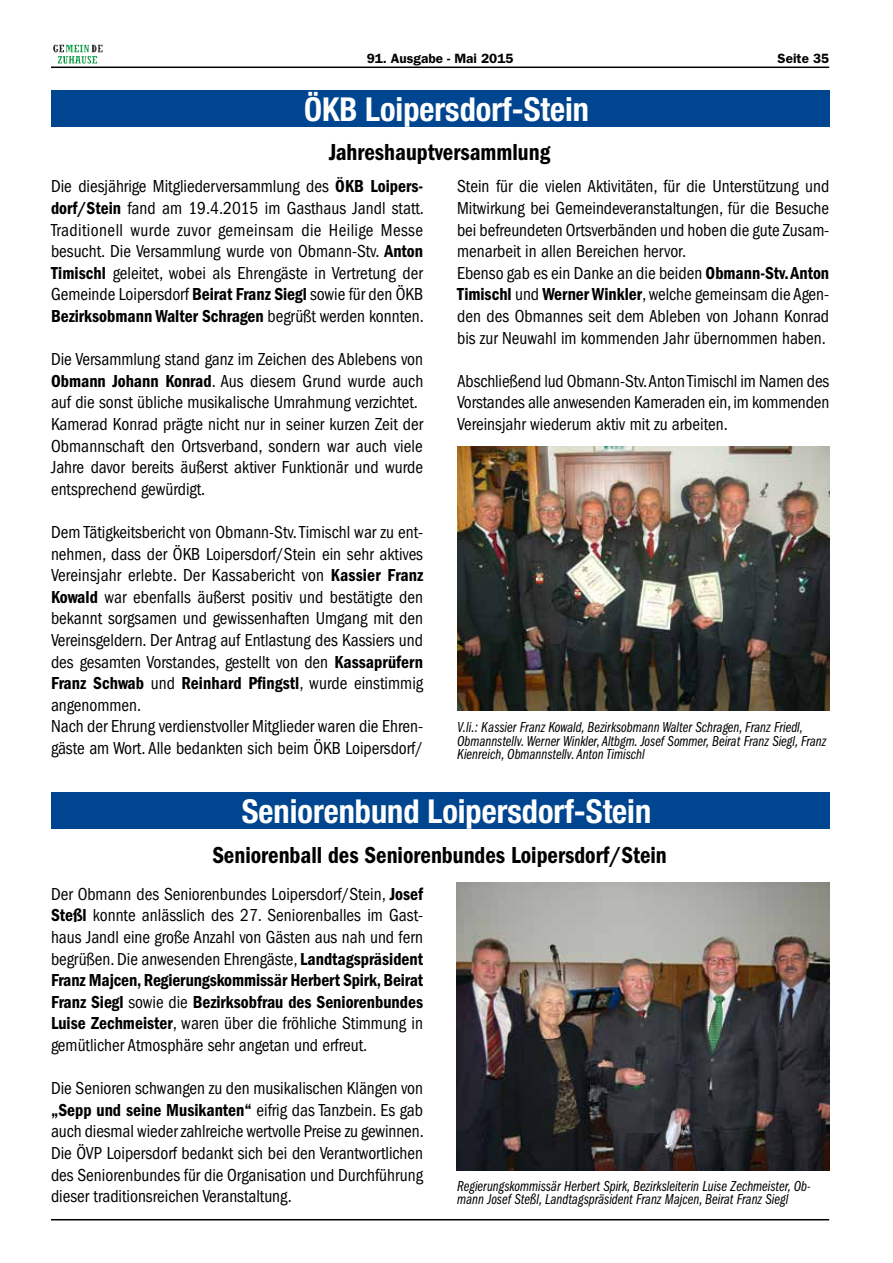
<style>
.page{position:relative;width:893px;height:1263px;background:#fff}
.page>*{position:absolute;margin:0;border:0;box-sizing:border-box;transform-origin:0 0}
.t1{font:700 condensed 33px "Helvetica Neue LT Std";color:#fff}
.t2{font:24px "ITC Franklin Gothic Std Dm Cd";color:#000;scale:.95 1}
.t3{font:condensed 18px/21.6px "ITC Franklin Gothic Std";color:#000;text-align:justify;scale:.96 1}
.t4{font:18px/21.6px "ITC Franklin Gothic Std Dm Cd";color:#000;scale:.96 1}
.t5{font:15px/13.5px "ITC Franklin Gothic Std Bk Cp It";color:#000}
.t6{font:600 13.5px "ITC Franklin Gothic Std";color:#000}
.s1{font-family:"ITC Franklin Gothic Std Dm Cd";font-stretch:normal}
.s2{font-family:"ITC Franklin Gothic Std";font-stretch:condensed}
</style>
<div class="page">
<hr style="left:51px;top:67px;width:778px;height:1px;background:#000">
<hr style="left:51px;top:1219px;width:778px;height:1px;background:#000">
<img style="left:53px;top:45px;width:50px;height:19px">
<div style="left:51px;top:90px;width:778px;height:36px;background:#00458f"></div>
<img style="left:457px;top:447px;width:372px;height:263px">
<div style="left:51px;top:792px;width:778px;height:36px;background:#00458f"></div>
<img style="left:457px;top:882px;width:372px;height:288px">
<p class="t6" style="left:367px;top:51px;width:148px">91. Ausgabe - Mai 2015</p>
<p class="t6" style="left:778px;top:50px;width:53px">Seite 35</p>
<h1 class="t1" style="left:304px;top:89px;width:286px">ÖKB Loipersdorf-Stein</h1>
<h2 class="t2" style="left:329px;top:138px;width:234px">Jahreshauptversammlung</h2>
<p class="t3" style="left:51px;top:176px;width:390px">Die diesjährige Mitgliederversammlung des <span class="s1">ÖKB Loipers&shy;dorf/Stein</span> fand am 19.4.2015 im Gasthaus Jandl statt.<br>Traditionell wurde zuvor gemeinsam die Heilige Messe besucht. Die Versammlung wurde von Obmann-Stv. <span class="s1">Anton Timischl</span> geleitet, wobei als Ehrengäste in Vertretung der Gemeinde Loipersdorf <span class="s1">Beirat Franz Siegl</span> sowie für den ÖKB</p>
<p class="t4" style="left:51px;top:305px;width:390px">Bezirksobmann Walter Schragen <span class="s2">begrüßt werden konnten.</span></p>
<p class="t3" style="left:51px;top:349px;width:389px;text-align:left">Die Versammlung stand ganz im Zeichen des Ablebens von <span class="s1">Obmann Johann Konrad</span>. Aus diesem Grund wurde auch auf die sonst übliche musikalische Umrahmung verzichtet.<br>Kamerad Konrad prägte nicht nur in seiner kurzen Zeit der Obmannschaft den Ortsverband, sondern war auch viele Jahre davor bereits äußerst aktiver Funktionär und wurde entsprechend gewürdigt.</p>
<p class="t3" style="left:51px;top:521px;width:389px">Dem Tätigkeitsbericht von Obmann-Stv. Timischl war zu ent&shy;nehmen, dass der ÖKB Loipersdorf/Stein ein sehr aktives Vereinsjahr erlebte. Der Kassabericht von <span class="s1">Kassier Franz Kowald</span> war ebenfalls äußerst positiv und bestätigte den bekannt sorgsamen und gewissenhaften Umgang mit den Vereinsgeldern. Der Antrag auf Entlastung des Kassiers und des gesamten Vorstandes, gestellt von den <span class="s1">Kassaprüfern</span></p>
<p class="t4" style="left:51px;top:672px;width:389px">Franz Schwab <span class="s2">und</span> Reinhard Pfingstl<span class="s2">, wurde einstimmig</span></p>
<p class="t3" style="left:51px;top:694px;width:389px;text-align:left">angenommen.<br>Nach der Ehrung verdienstvoller Mitglieder waren die Ehren&shy;gäste am Wort. Alle bedankten sich beim ÖKB Loipersdorf/</p>
<p class="t3" style="left:457px;top:176px;width:389px;text-align:left">Stein für die vielen Aktivitäten, für die Unterstützung und Mitwirkung bei Gemeindeveranstaltungen, für die Besuche bei befreundeten Ortsverbänden und hoben die gute Zusam&shy;menarbeit in allen Bereichen hervor.<br>Ebenso gab es ein Danke an die beiden <span class="s1">Obmann-Stv. Anton Timischl</span> und <span class="s1">Werner Winkler</span>, welche gemeinsam die Agen&shy;den des Obmannes seit dem Ableben von Johann Konrad bis zur Neuwahl im kommenden Jahr übernommen haben.</p>
<p class="t3" style="left:457px;top:370px;width:389px">Abschließend lud Obmann-Stv. Anton Timischl im Namen des Vorstandes alle anwesenden Kameraden ein, im kommenden Vereinsjahr wiederum aktiv mit zu arbeiten.</p>
<p class="t5" style="left:457px;top:721px;width:371px">V.li.: Kassier Franz Kowald, Bezirksobmann Walter Schragen, Franz Friedl,<br>Obmannstellv. Werner Winkler, Altbgm. Josef Sommer, Beirat Franz Siegl, Franz<br>Kienreich, Obmannstellv. Anton Timischl</p>
<h1 class="t1" style="left:242px;top:791px;width:411px">Seniorenbund Loipersdorf-Stein</h1>
<h2 class="t2" style="left:212px;top:841px;width:480px">Seniorenball des Seniorenbundes Loipersdorf/Stein</h2>
<p class="t3" style="left:51px;top:883px;width:389px">Der Obmann des Seniorenbundes Loipersdorf/Stein, <span class="s1">Josef Steßl</span> konnte anlässlich des 27. Seniorenballes im Gast&shy;haus Jandl eine große Anzahl von Gästen aus nah und fern begrüßen. Die anwesenden Ehrengäste, <span class="s1">Landtagspräsident</span></p>
<p class="t4" style="left:51px;top:969px;width:389px">Franz Majcen, Regierungskommissär Herbert Spirk, Beirat<br>Franz Siegl <span class="s2">sowie die</span> Bezirksobfrau des Seniorenbundes</p>
<p class="t3" style="left:51px;top:1013px;width:389px"><span class="s1">Luise Zechmeister</span>, waren über die fröhliche Stimmung in gemütlicher Atmosphäre sehr angetan und erfreut.</p>
<p class="t3" style="left:51px;top:1077px;width:389px">Die Senioren schwangen zu den musikalischen Klängen von</p>
<p class="t4" style="left:51px;top:1099px;width:389px">„Sepp und seine Musikanten“ <span class="s2">eifrig das Tanzbein. Es gab</span></p>
<p class="t3" style="left:51px;top:1121px;width:390px">auch diesmal wieder zahlreiche wertvolle Preise zu gewinnen.<br>Die ÖVP Loipersdorf bedankt sich bei den Verantwortlichen des Seniorenbundes für die Organisation und Durchführung dieser traditionsreichen Veranstaltung.</p>
<p class="t5" style="left:457px;top:1179px;width:355px">Regierungskommissär Herbert Spirk, Bezirksleiterin Luise Zechmeister, Ob&shy;mann Josef Steßl, Landtagspräsident Franz Majcen, Beirat Franz Siegl</p>
</div>
